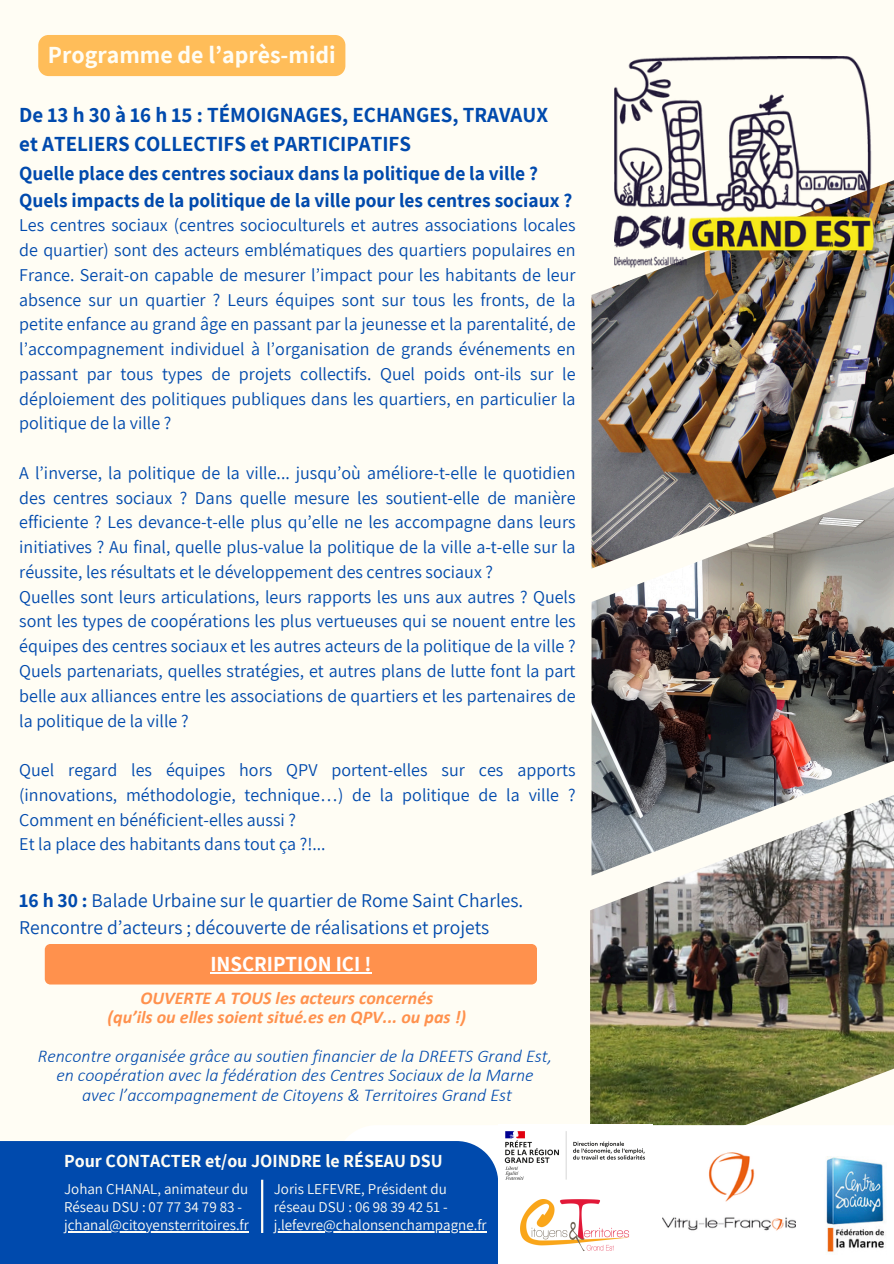
<style>
.page{position:relative;width:894px;height:1264px;background:#fff}
.page>*{position:absolute;margin:0;border:0;box-sizing:border-box;transform-origin:0 0}
.t1{font:700 24px "Assistant";color:#fffdf4}
.t2{font:700 21px/29.2px "Assistant";color:#004aad}
.t3{font:700 21px "Assistant";color:#fff}
.t4{font:700 19.5px/27px "Assistant";color:#004aad}
.t5{font:19.5px/27px "Assistant";color:#004aad}
.t6{font:18px/24.8px "Assistant";color:#004aad}
.t7{font:italic 300 18px/19.2px "Calibri";color:#004aad;text-align:center}
.t8{font:italic 700 18px/19.2px "Calibri";color:#ff914d;text-align:center}
.t9{font:700 18px "Assistant";color:#fffdf4}
.t10{font:15px/18px "Assistant";color:#fffdf4}
.s1{font-weight:700}
</style>
<div class="page">
<div style="left:0;top:0;width:893px;height:1263px;background:#fffdf4"></div>
<img style="left:591px;top:180px;width:302px;height:281px">
<img style="left:591px;top:461px;width:302px;height:309px">
<img style="left:590px;top:770px;width:303px;height:355px">
<div style="left:346px;top:1125px;width:547px;height:138px;background:#fff"></div>
<img style="left:801px;top:1156px;width:92px;height:97px">
<div style="left:0;top:1140px;width:497px;height:123px;background:#004aad"></div>
<hr style="left:261px;top:1179px;width:2px;height:53px;background:#fffdf4">
<img style="left:614px;top:56px;width:258px;height:212px">
<div style="left:45px;top:944px;width:492px;height:40px;background:#ff914d"></div>
<hr style="left:210px;top:972px;width:161px;height:1px;background:#fff">
<img style="left:498px;top:1124px;width:154px;height:62px">
<img style="left:520px;top:1198px;width:109px;height:53px">
<img style="left:662px;top:1150px;width:132px;height:82px">
<hr style="left:64px;top:1231px;width:185px;height:1px;background:#fffdf4">
<div style="left:38px;top:35px;width:307px;height:41px;background:#ffbd59"></div>
<hr style="left:274px;top:1231px;width:212px;height:1px;background:#fffdf4">
<h4 class="t1" style="left:48px;top:39px;width:289px">Programme de l’après-midi</h4>
<h5 class="t2" style="left:19px;top:100px;width:530px">De 13 h 30 à 16 h 15 : TÉMOIGNAGES, ECHANGES, TRAVAUX et ATELIERS COLLECTIFS et PARTICIPATIFS</h5>
<h5 class="t4" style="left:19px;top:159px;width:554px">Quelle place des centres sociaux dans la politique de la ville ?<br>Quels impacts de la politique de la ville pour les centres sociaux ?</h5>
<h5 class="t6" style="left:19px;top:212px;width:557px;text-align:justify">Les centres sociaux (centres socioculturels et autres associations locales de quartier) sont des acteurs emblématiques des quartiers populaires en France. Serait-on capable de mesurer l’impact pour les habitants de leur absence sur un quartier ? Leurs équipes sont sur tous les fronts, de la petite enfance au grand âge en passant par la jeunesse et la parentalité, de l’accompagnement individuel à l’organisation de grands événements en passant par tous types de projets collectifs. Quel poids ont-ils sur le déploiement des politiques publiques dans les quartiers, en particulier la politique de la ville ?</h5>
<h3 class="t6" style="left:19px;top:460px;width:557px">A l’inverse, la politique de la ville... jusqu’où améliore-t-elle le quotidien des centres sociaux ? Dans quelle mesure les soutient-elle de manière efficiente ? Les devance-t-elle plus qu’elle ne les accompagne dans leurs initiatives ? Au final, quelle plus-value la politique de la ville a-t-elle sur la réussite, les résultats et le développement des centres sociaux ?<br>Quelles sont leurs articulations, leurs rapports les uns aux autres ? Quels sont les types de coopérations les plus vertueuses qui se nouent entre les équipes des centres sociaux et les autres acteurs de la politique de la ville ?<br>Quels partenariats, quelles stratégies, et autres plans de lutte font la part belle aux alliances entre les associations de quartiers et les partenaires de la politique de la ville ?</h3>
<p class="t6" style="left:19px;top:757px;width:557px">Quel regard les équipes hors QPV portent-elles sur ces apports (innovations, méthodologie, technique…) de la politique de la ville ?<br>Comment en bénéficient-elles aussi ?<br>Et la place des habitants dans tout ça ?!...</p>
<p class="t5" style="left:19px;top:886px;width:505px"><span class="s1">16 h 30 :</span> Balade Urbaine sur le quartier de Rome Saint Charles.<br>Rencontre d’acteurs ; découverte de réalisations et projets</p>
<h5 class="t3" style="left:210px;top:949px;width:163px">INSCRIPTION ICI !</h5>
<p class="t8" style="left:108px;top:990px;width:360px">OUVERTE A TOUS les acteurs concernés<br>(qu’ils ou elles soient situé.es en QPV... ou pas !)</p>
<p class="t7" style="left:38px;top:1048px;width:515px">Rencontre organisée grâce au soutien financier de la DREETS Grand Est, en coopération avec la fédération des Centres Sociaux de la Marne</p>
<h4 class="t7" style="left:82px;top:1086px;width:431px">avec l’accompagnement de Citoyens &amp; Territoires Grand Est</h4>
<h5 class="t9" style="left:64px;top:1148px;width:380px">Pour CONTACTER et/ou JOINDRE le RÉSEAU DSU</h5>
<p class="t10" style="left:274px;top:1179px;width:174px">Joris LEFEVRE, Président du</p>
<p class="t10" style="left:274px;top:1197px;width:175px">réseau DSU : 06 98 39 42 51 -</p>
<p class="t10" style="left:274px;top:1215px;width:214px">j.lefevre@chalonsenchampagne.fr</p>
<p class="t10" style="left:64px;top:1179px;width:185px">Johan CHANAL, animateur du<br>Réseau DSU : 07 77 34 79 83 -</p>
<h2 class="t10" style="left:64px;top:1215px;width:186px">jchanal@citoyensterritoires.fr</h2>
</div>
